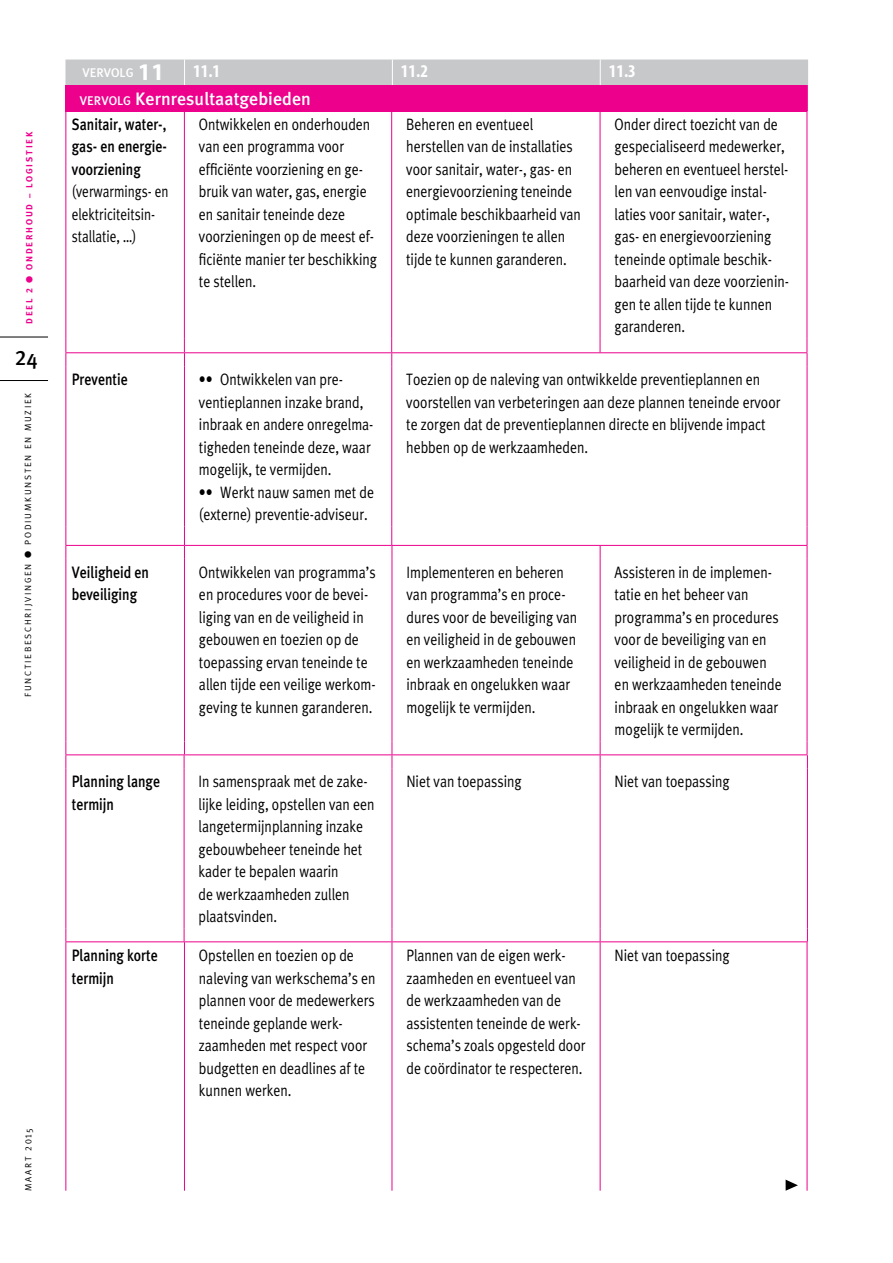
<style>
.page{position:relative;width:893px;height:1263px;background:#fff}
.page>*{position:absolute;margin:0;border:0;box-sizing:border-box;transform-origin:0 0}
.t1{font:500 21px "Carphone";color:#000}
.t2{font:500 18px "Carphone";color:#fff}
.t3{font:700 condensed 18px "Myriad Pro";color:#fff}
.t4{font:condensed 16.5px/22.5px "Carphone";color:#000;scale:1.2 1}
.t5{font:500 condensed 16.5px/22.5px "Carphone";color:#000;scale:1.2 1}
.t6{font:condensed 16.5px/22.5px "Carphone";color:#000;scale:1.15 1}
.t7{font:500 12.6px "Carphone";color:#fff}
.t8{font:9px "Carphone";letter-spacing:.2em;color:#000}
.t9{font:700 9px "Carphone";letter-spacing:.2em;color:#ec008c}
.s1{font-family:"Myriad Pro";font-weight:700;font-size:24px}
.s2{font-family:"Myriad Pro";font-weight:700;font-stretch:condensed;font-size:18px}
.s3{font-size:12.6px}
</style>
<div class="page">
<hr style="left:0;top:337px;width:48px;height:1px;background:#000">
<hr style="left:0;top:380px;width:48px;height:1px;background:#000">
<svg style="left:600px;top:338px;width:1px;height:14px"></svg>
<hr style="left:65px;top:111px;width:1px;height:227px;background:#ec008c">
<hr style="left:184px;top:111px;width:1px;height:227px;background:#ec008c">
<hr style="left:391px;top:111px;width:1px;height:227px;background:#ec008c">
<hr style="left:600px;top:111px;width:1px;height:227px;background:#ec008c">
<hr style="left:807px;top:111px;width:1px;height:227px;background:#ec008c">
<hr style="left:65px;top:352px;width:119px;height:1px;background:#ec008c">
<hr style="left:184px;top:352px;width:208px;height:1px;background:#ec008c">
<hr style="left:392px;top:352px;width:208px;height:1px;background:#ec008c">
<hr style="left:600px;top:352px;width:207px;height:1px;background:#ec008c">
<svg style="left:184px;top:338px;width:1px;height:28px"></svg>
<hr style="left:184px;top:366px;width:1px;height:160px;background:#ec008c">
<svg style="left:65px;top:338px;width:1px;height:28px"></svg>
<hr style="left:65px;top:366px;width:1px;height:160px;background:#ec008c">
<svg style="left:391px;top:338px;width:1px;height:28px"></svg>
<svg style="left:807px;top:338px;width:1px;height:28px"></svg>
<hr style="left:391px;top:366px;width:1px;height:160px;background:#ec008c">
<hr style="left:807px;top:366px;width:1px;height:160px;background:#ec008c">
<hr style="left:65px;top:545px;width:119px;height:1px;background:#ec008c">
<hr style="left:184px;top:545px;width:208px;height:1px;background:#ec008c">
<hr style="left:392px;top:545px;width:415px;height:1px;background:#ec008c">
<svg style="left:65px;top:526px;width:1px;height:33px"></svg>
<hr style="left:65px;top:559px;width:1px;height:182px;background:#ec008c">
<svg style="left:184px;top:526px;width:1px;height:33px"></svg>
<hr style="left:184px;top:559px;width:1px;height:182px;background:#ec008c">
<svg style="left:391px;top:526px;width:2px;height:33px"></svg>
<hr style="left:392px;top:559px;width:1px;height:182px;background:#ec008c">
<svg style="left:600px;top:546px;width:1px;height:13px"></svg>
<svg style="left:807px;top:526px;width:1px;height:33px"></svg>
<hr style="left:600px;top:559px;width:1px;height:182px;background:#ec008c">
<hr style="left:807px;top:559px;width:1px;height:182px;background:#ec008c">
<hr style="left:65px;top:754px;width:119px;height:1px;background:#ec008c">
<hr style="left:184px;top:754px;width:208px;height:1px;background:#ec008c">
<hr style="left:392px;top:754px;width:208px;height:1px;background:#ec008c">
<hr style="left:600px;top:754px;width:207px;height:1px;background:#ec008c">
<svg style="left:184px;top:928px;width:1px;height:13px"></svg>
<svg style="left:65px;top:741px;width:1px;height:27px"></svg>
<hr style="left:65px;top:768px;width:1px;height:160px;background:#ec008c">
<svg style="left:65px;top:928px;width:1px;height:13px"></svg>
<svg style="left:184px;top:741px;width:1px;height:27px"></svg>
<hr style="left:184px;top:768px;width:1px;height:160px;background:#ec008c">
<svg style="left:392px;top:928px;width:1px;height:13px"></svg>
<svg style="left:600px;top:928px;width:1px;height:13px"></svg>
<svg style="left:392px;top:741px;width:1px;height:27px"></svg>
<hr style="left:392px;top:768px;width:1px;height:160px;background:#ec008c">
<svg style="left:600px;top:741px;width:1px;height:27px"></svg>
<svg style="left:807px;top:741px;width:1px;height:27px"></svg>
<hr style="left:600px;top:768px;width:1px;height:160px;background:#ec008c">
<hr style="left:807px;top:768px;width:1px;height:160px;background:#ec008c">
<svg style="left:807px;top:928px;width:1px;height:13px"></svg>
<hr style="left:65px;top:941px;width:119px;height:1px;background:#ec008c">
<hr style="left:184px;top:941px;width:208px;height:1px;background:#ec008c">
<hr style="left:392px;top:941px;width:208px;height:1px;background:#ec008c">
<hr style="left:600px;top:941px;width:208px;height:1px;background:#ec008c">
<hr style="left:65px;top:942px;width:1px;height:249px;background:#ec008c">
<hr style="left:184px;top:942px;width:1px;height:249px;background:#ec008c">
<hr style="left:392px;top:942px;width:1px;height:249px;background:#ec008c">
<hr style="left:600px;top:942px;width:1px;height:249px;background:#ec008c">
<hr style="left:807px;top:942px;width:1px;height:249px;background:#ec008c">
<svg style="left:786px;top:1179px;width:12px;height:12px"></svg>
<svg style="left:65px;top:60px;width:743px;height:51px;background:#da62aa"></svg>
<p class="t9" style="left:24px;top:324px;width:194px;rotate:-90deg">DEEL 2 ● ONDERHOUD – LOGISTIEK</p>
<p class="t1" style="left:15px;top:346px;width:24px">24</p>
<p class="t8" style="left:23px;top:697px;width:305px;rotate:-90deg">FUNCTIEBESCHRIJVINGEN ● PODIUMKUNSTEN EN MUZIEK</p>
<p class="t8" style="left:23px;top:1191px;width:65px;rotate:-90deg">MAART 2015</p>
<p class="t7" style="left:82px;top:66px;width:139px">VERVOLG <span class="s1">11</span> <span class="s2">11.1</span></p>
<p class="t3" style="left:401px;top:60px;width:29px">11.2</p>
<p class="t3" style="left:609px;top:60px;width:29px">11.3</p>
<p class="t2" style="left:80px;top:88px;width:232px"><span class="s3">VERVOLG</span> Kernresultaatgebieden</p>
<p class="t5" style="left:72px;top:112px;width:81px;text-align:justify">Sanitair, water-, gas- en energie&shy;voorziening</p>
<p class="t6" style="left:72px;top:180px;width:86px">(verwarmings- en elektriciteitsin&shy;stallatie, …)</p>
<p class="t4" style="left:199px;top:112px;width:150px">Ontwikkelen en onderhouden van een programma voor efficiënte voorziening en ge&shy;bruik van water, gas, energie en sanitair teneinde deze voorzieningen op de meest ef&shy;ficiënte manier ter beschikking te stellen.</p>
<p class="t4" style="left:406px;top:112px;width:147px">Beheren en eventueel herstellen van de installaties voor sanitair, water-, gas- en energievoorziening teneinde optimale beschikbaarheid van deze voorzieningen te allen tijde te kunnen garanderen.</p>
<p class="t4" style="left:615px;top:113px;width:147px">Onder direct toezicht van de gespecialiseerd medewerker, beheren en eventueel herstel&shy;len van eenvoudige instal&shy;laties voor sanitair, water-, gas- en energievoorziening teneinde optimale beschik&shy;baarheid van deze voorzienin&shy;gen te allen tijde te kunnen garanderen.</p>
<p class="t5" style="left:72px;top:368px;width:48px">Preventie</p>
<p class="t4" style="left:199px;top:368px;width:147px">•• Ontwikkelen van pre&shy;ventieplannen inzake brand, inbraak en andere onregelma&shy;tigheden teneinde deze, waar mogelijk, te vermijden.</p>
<p class="t4" style="left:199px;top:481px;width:147px">•• Werkt nauw samen met de (externe) preventie-adviseur.</p>
<p class="t4" style="left:406px;top:368px;width:313px">Toezien op de naleving van ontwikkelde preventieplannen en voorstellen van verbeteringen aan deze plannen teneinde ervoor te zorgen dat de preventieplannen directe en blijvende impact hebben op de werkzaamheden.</p>
<p class="t5" style="left:72px;top:561px;width:66px">Veiligheid en beveiliging</p>
<p class="t4" style="left:199px;top:561px;width:149px">Ontwikkelen van programma’s en procedures voor de bevei&shy;liging van en de veiligheid in gebouwen en toezien op de toepassing ervan teneinde te allen tijde een veilige werkom&shy;geving te kunnen garanderen.</p>
<p class="t4" style="left:406px;top:561px;width:144px">Implementeren en beheren van programma’s en proce&shy;dures voor de beveiliging van en veiligheid in de gebouwen en werkzaamheden teneinde inbraak en ongelukken waar mogelijk te vermijden.</p>
<p class="t4" style="left:615px;top:561px;width:141px">Assisteren in de implemen&shy;tatie en het beheer van programma’s en procedures voor de beveiliging van en veiligheid in de gebouwen en werkzaamheden teneinde inbraak en ongelukken waar mogelijk te vermijden.</p>
<p class="t5" style="left:72px;top:770px;width:75px">Planning lange termijn</p>
<p class="t4" style="left:199px;top:770px;width:148px">In samenspraak met de zake&shy;lijke leiding, opstellen van een langetermijnplanning inzake gebouwbeheer teneinde het kader te bepalen waarin<br>de werkzaamheden zullen plaatsvinden.</p>
<p class="t4" style="left:406px;top:770px;width:97px">Niet van toepassing</p>
<p class="t4" style="left:615px;top:770px;width:97px">Niet van toepassing</p>
<p class="t5" style="left:72px;top:944px;width:73px">Planning korte termijn</p>
<p class="t4" style="left:199px;top:944px;width:149px">Opstellen en toezien op de naleving van werkschema’s en plannen voor de medewerkers teneinde geplande werk&shy;zaamheden met respect voor budgetten en deadlines af te kunnen werken.</p>
<p class="t4" style="left:406px;top:944px;width:151px">Plannen van de eigen werk&shy;zaamheden en eventueel van de werkzaamheden van de assistenten teneinde de werk&shy;schema’s zoals opgesteld door de coördinator te respecteren.</p>
<p class="t4" style="left:615px;top:944px;width:97px">Niet van toepassing</p>
</div>
